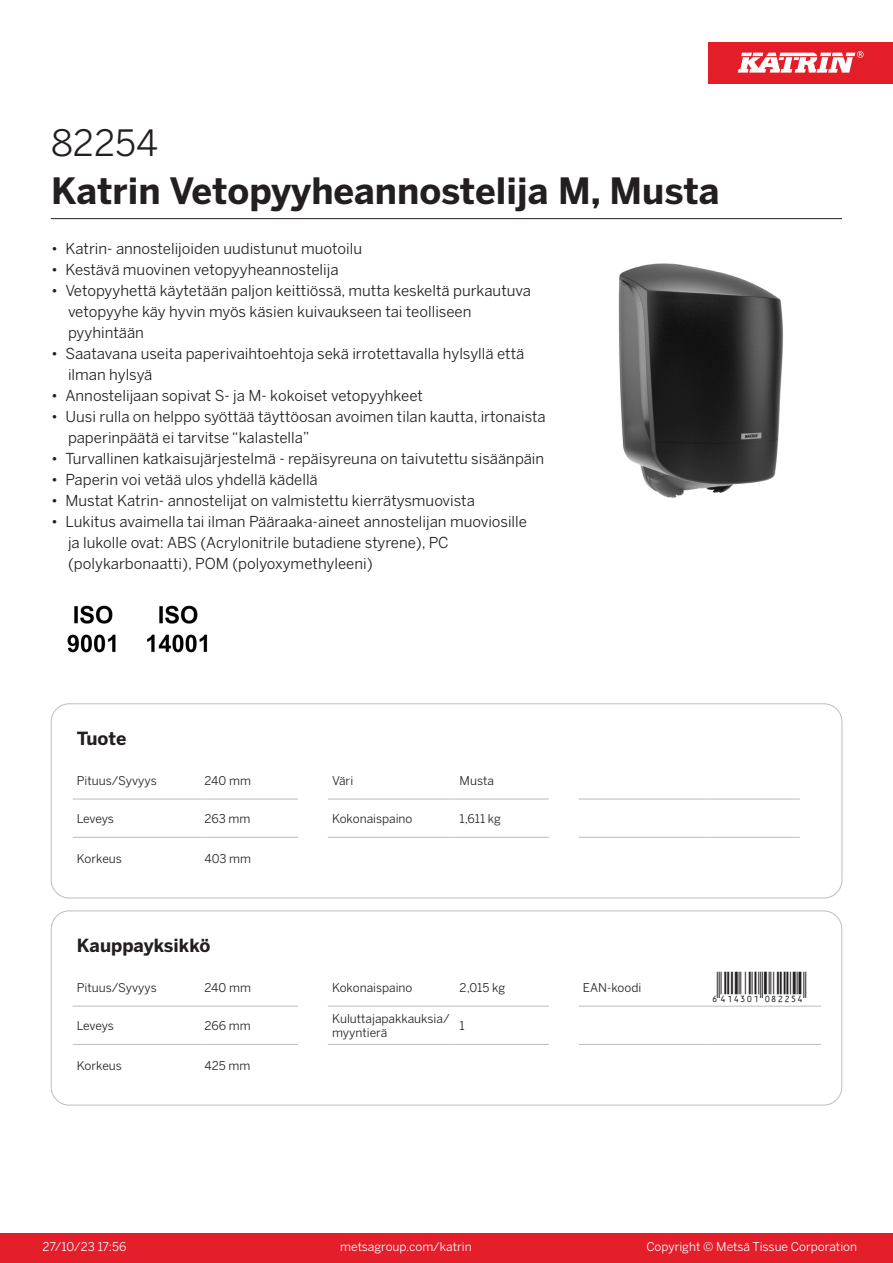
<style>
.page{position:relative;width:893px;height:1263px;background:#fff}
.page>*{position:absolute;margin:0;border:0;box-sizing:border-box;transform-origin:0 0}
.Product_Name{font:700 36px "Benton Sans";color:#231f20}
.External_material_co{font:36px "Benton Sans";color:#231f20}
.T_EAN{font:30px "Viisas EAN Matala";color:#231f20}
.T_TableHeader{font:700 18px "Benton Sans";color:#231f20}
.MarketingBullets{font:15px/21px "Benton Sans";color:#231f20}
.T_TableBody{font:12px/14.4px "Benton Sans";color:#231f20}
.t1{font:12px "Benton Sans";color:#fff}
</style>
<div class="page">
<div style="left:0;top:1233px;width:893px;height:30px;background:#e41e2b"></div>
<div style="left:708px;top:43px;width:185px;height:41px;background:#e31e28"></div>
<svg style="left:738px;top:51px;width:126px;height:22px"></svg>
<hr style="left:73px;top:799px;width:127px;height:1px;background:#bcbdc0">
<hr style="left:200px;top:799px;width:98px;height:1px;background:#bcbdc0">
<hr style="left:328px;top:799px;width:127px;height:1px;background:#bcbdc0">
<hr style="left:455px;top:799px;width:94px;height:1px;background:#bcbdc0">
<hr style="left:579px;top:799px;width:127px;height:1px;background:#bcbdc0">
<hr style="left:706px;top:799px;width:94px;height:1px;background:#bcbdc0">
<hr style="left:73px;top:837px;width:127px;height:1px;background:#bcbdc0">
<hr style="left:200px;top:837px;width:98px;height:1px;background:#bcbdc0">
<hr style="left:328px;top:837px;width:127px;height:1px;background:#bcbdc0">
<hr style="left:455px;top:837px;width:94px;height:1px;background:#bcbdc0">
<hr style="left:579px;top:837px;width:127px;height:1px;background:#bcbdc0">
<hr style="left:706px;top:837px;width:94px;height:1px;background:#bcbdc0">
<div style="left:51px;top:704px;width:791px;height:194px;border:1px solid #bcbdc0;border-radius:18px"></div>
<hr style="left:73px;top:1006px;width:127px;height:1px;background:#bcbdc0">
<hr style="left:200px;top:1006px;width:98px;height:1px;background:#bcbdc0">
<hr style="left:328px;top:1006px;width:127px;height:1px;background:#bcbdc0">
<hr style="left:455px;top:1006px;width:94px;height:1px;background:#bcbdc0">
<hr style="left:579px;top:1006px;width:127px;height:1px;background:#bcbdc0">
<hr style="left:706px;top:1006px;width:115px;height:1px;background:#bcbdc0">
<hr style="left:73px;top:1044px;width:127px;height:1px;background:#bcbdc0">
<hr style="left:200px;top:1044px;width:98px;height:1px;background:#bcbdc0">
<hr style="left:328px;top:1044px;width:127px;height:1px;background:#bcbdc0">
<hr style="left:455px;top:1044px;width:94px;height:1px;background:#bcbdc0">
<hr style="left:579px;top:1044px;width:127px;height:1px;background:#bcbdc0">
<hr style="left:706px;top:1044px;width:115px;height:1px;background:#bcbdc0">
<div style="left:51px;top:911px;width:791px;height:194px;border:1px solid #bcbdc0;border-radius:18px"></div>
<img style="left:618px;top:263px;width:165px;height:235px">
<img style="left:67px;top:605px;width:49px;height:48px">
<img style="left:147px;top:605px;width:61px;height:48px">
<hr style="left:51px;top:218px;width:791px;height:1px;background:#231f20">
<p class="External_material_co" style="left:51px;top:121px;width:108px">82254</p>
<p class="Product_Name" style="left:51px;top:168px;width:670px">Katrin Vetopyyheannostelija M, Musta</p>
<p class="MarketingBullets" style="left:51px;top:238px;width:313px">• Katrin- annostelijoiden uudistunut muotoilu</p>
<p class="MarketingBullets" style="left:51px;top:259px;width:289px">• Kestävä muovinen vetopyyheannostelija</p>
<p class="MarketingBullets" style="left:68px;top:280px;width:465px;text-indent:-17px">• Vetopyyhettä käytetään paljon keittiössä, mutta keskeltä purkautuva vetopyyhe käy hyvin myös käsien kuivaukseen tai teolliseen pyyhintään</p>
<p class="MarketingBullets" style="left:68px;top:343px;width:458px;text-indent:-17px">• Saatavana useita paperivaihtoehtoja sekä irrotettavalla hylsyllä että ilman hylsyä</p>
<p class="MarketingBullets" style="left:51px;top:385px;width:374px">• Annostelijaan sopivat S- ja M- kokoiset vetopyyhkeet</p>
<p class="MarketingBullets" style="left:68px;top:406px;width:479px;text-indent:-17px">• Uusi rulla on helppo syöttää täyttöosan avoimen tilan kautta, irtonaista paperinpäätä ei tarvitse “kalastella”</p>
<p class="MarketingBullets" style="left:51px;top:448px;width:495px">• Turvallinen katkaisujärjestelmä - repäisyreuna on taivutettu sisäänpäin</p>
<p class="MarketingBullets" style="left:51px;top:469px;width:268px">• Paperin voi vetää ulos yhdellä kädellä</p>
<p class="MarketingBullets" style="left:51px;top:490px;width:425px">• Mustat Katrin- annostelijat on valmistettu kierrätysmuovista</p>
<p class="MarketingBullets" style="left:68px;top:511px;width:460px;text-indent:-17px">• Lukitus avaimella tai ilman Pääraaka-aineet annostelijan muoviosille ja lukolle ovat: ABS (Acrylonitrile butadiene styrene), PC (polykarbonaatti), POM (polyoxymethyleeni)</p>
<p class="T_TableHeader" style="left:77px;top:727px;width:51px">Tuote</p>
<p class="T_TableBody" style="left:77px;top:773px;width:81px">Pituus/Syvyys</p>
<p class="T_TableBody" style="left:204px;top:773px;width:48px">240 mm</p>
<p class="T_TableBody" style="left:332px;top:773px;width:23px">Väri</p>
<p class="T_TableBody" style="left:460px;top:773px;width:36px">Musta</p>
<p class="T_TableBody" style="left:77px;top:811px;width:39px">Leveys</p>
<p class="T_TableBody" style="left:204px;top:811px;width:48px">263 mm</p>
<p class="T_TableBody" style="left:332px;top:811px;width:82px">Kokonaispaino</p>
<p class="T_TableBody" style="left:460px;top:811px;width:43px">1,611 kg</p>
<p class="T_TableBody" style="left:77px;top:852px;width:47px">Korkeus</p>
<p class="T_TableBody" style="left:204px;top:852px;width:48px">403 mm</p>
<p class="T_TableHeader" style="left:77px;top:934px;width:135px">Kauppayksikkö</p>
<p class="T_TableBody" style="left:77px;top:980px;width:81px">Pituus/Syvyys</p>
<p class="T_TableBody" style="left:204px;top:980px;width:48px">240 mm</p>
<p class="T_TableBody" style="left:332px;top:980px;width:82px">Kokonaispaino</p>
<p class="T_TableBody" style="left:460px;top:980px;width:47px">2,015 kg</p>
<p class="T_TableBody" style="left:583px;top:980px;width:60px">EAN-koodi</p>
<p class="T_EAN" style="left:710px;top:972px;width:97px">*6414301082254*</p>
<p class="T_TableBody" style="left:77px;top:1018px;width:39px">Leveys</p>
<p class="T_TableBody" style="left:204px;top:1018px;width:48px">266 mm</p>
<p class="T_TableBody" style="left:332px;top:1011px;width:119px">Kuluttajapakkauksia/ myyntierä</p>
<p class="T_TableBody" style="left:460px;top:1018px;width:7px">1</p>
<p class="T_TableBody" style="left:77px;top:1059px;width:47px">Korkeus</p>
<p class="T_TableBody" style="left:204px;top:1059px;width:47px">425 mm</p>
<p class="t1" style="left:43px;top:1239px;width:85px">27/10/23 17:56</p>
<p class="t1" style="left:340px;top:1239px;width:133px">metsagroup.com/katrin</p>
<p class="t1" style="left:646px;top:1239px;width:212px">Copyright © Metsä Tissue Corporation</p>
</div>
